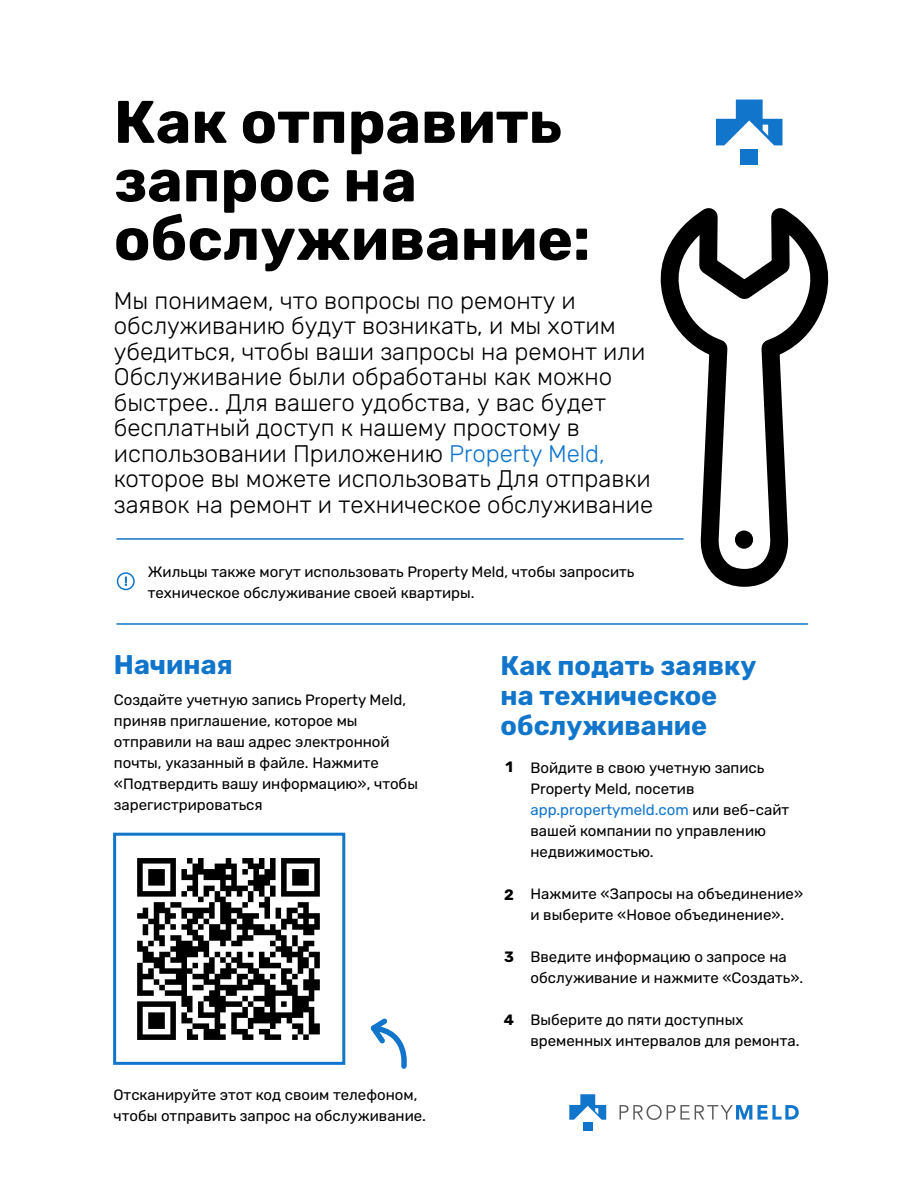
<style>
.page{position:relative;width:918px;height:1188px;background:#fff}
.page>*{position:absolute;margin:0;border:0;box-sizing:border-box;transform-origin:0 0}
.t1{font:700 60px/58.5px "Rubik";color:#000}
.t2{font:700 27px/30px "Rubik";color:#1175cb}
.t3{font:300 24px/25.5px "Rubik";color:#000}
.t4{font:15px/21px "Rubik";color:#000}
.t5{font:700 15px "Rubik";color:#000}
.s1{color:#1175cc}
</style>
<div class="page">
<img style="left:137px;top:858px;width:183px;height:182px">
<div style="left:113px;top:833px;width:232px;height:232px;border:3px solid #1175cb"></div>
<svg style="left:370px;top:1018px;width:37px;height:51px"></svg>
<div style="left:583px;top:1122px;width:10px;height:8px;background:#1175cb"></div>
<svg style="left:569px;top:1094px;width:37px;height:26px"></svg>
<svg style="left:620px;top:1105px;width:132px;height:15px"></svg>
<svg style="left:758px;top:1105px;width:41px;height:15px"></svg>
<div style="left:741px;top:149px;width:17px;height:16px;background:#1175cb"></div>
<svg style="left:716px;top:100px;width:66px;height:45px"></svg>
<hr style="left:116px;top:538px;width:568px;height:2px;background:#1175cb">
<hr style="left:116px;top:623px;width:692px;height:2px;background:#1175cb">
<svg style="left:124px;top:576px;width:3px;height:10px"></svg>
<div style="left:117px;top:572px;width:18px;height:18px;border:2px solid #1175cb;border-radius:50%"></div>
<svg style="left:659px;top:208px;width:170px;height:379px"></svg>
<div style="left:735px;top:531px;width:18px;height:18px;background:#000;border-radius:50%"></div>
<h1 class="t1" style="left:114px;top:94px;width:478px">Как отправить запрос на обслуживание:</h1>
<p class="t3" style="left:114px;top:288px;width:541px">Мы понимаем, что вопросы по ремонту и обслуживанию будут возникать, и мы хотим убедиться, чтобы ваши запросы на ремонт или Обслуживание были обработаны как можно быстрее.. Для вашего удобства, у вас будет бесплатный доступ к нашему простому в использовании Приложению <span class="s1">Property Meld, </span>которое вы можете использовать Для отправки заявок на ремонт и техническое обслуживание</p>
<p class="t4" style="left:148px;top:561px;width:488px">Жильцы также могут использовать Property Meld, чтобы запросить техническое обслуживание своей квартиры.</p>
<h2 class="t2" style="left:114px;top:650px;width:121px">Начиная</h2>
<p class="t4" style="left:114px;top:690px;width:306px">Создайте учетную запись Property Meld, приняв приглашение, которое мы отправили на ваш адрес электронной почты, указанный в файле. Нажмите «Подтвердить вашу информацию», чтобы зарегистрироваться</p>
<p class="t4" style="left:114px;top:1085px;width:314px">Отсканируйте этот код своим телефоном, чтобы отправить запрос на обслуживание.</p>
<h2 class="t2" style="left:501px;top:651px;width:257px">Как подать заявку на техническое обслуживание</h2>
<p class="t5" style="left:505px;top:758px;width:9px">1</p>
<p class="t5" style="left:504px;top:886px;width:11px">2</p>
<p class="t5" style="left:504px;top:948px;width:11px">3</p>
<p class="t5" style="left:504px;top:1011px;width:12px">4</p>
<p class="t4" style="left:531px;top:758px;width:260px">Войдите в свою учетную запись<br>Property Meld, посетив <span class="s1">app.propertymeld.com</span> или веб-сайт вашей компании по управлению недвижимостью.</p>
<p class="t4" style="left:531px;top:884px;width:274px">Нажмите «Запросы на объединение» и выберите «Новое объединение».</p>
<p class="t4" style="left:531px;top:947px;width:274px">Введите информацию о запросе на обслуживание и нажмите «Создать».</p>
<p class="t4" style="left:531px;top:1010px;width:271px">Выберите до пяти доступных временных интервалов для ремонта.</p>
</div>
